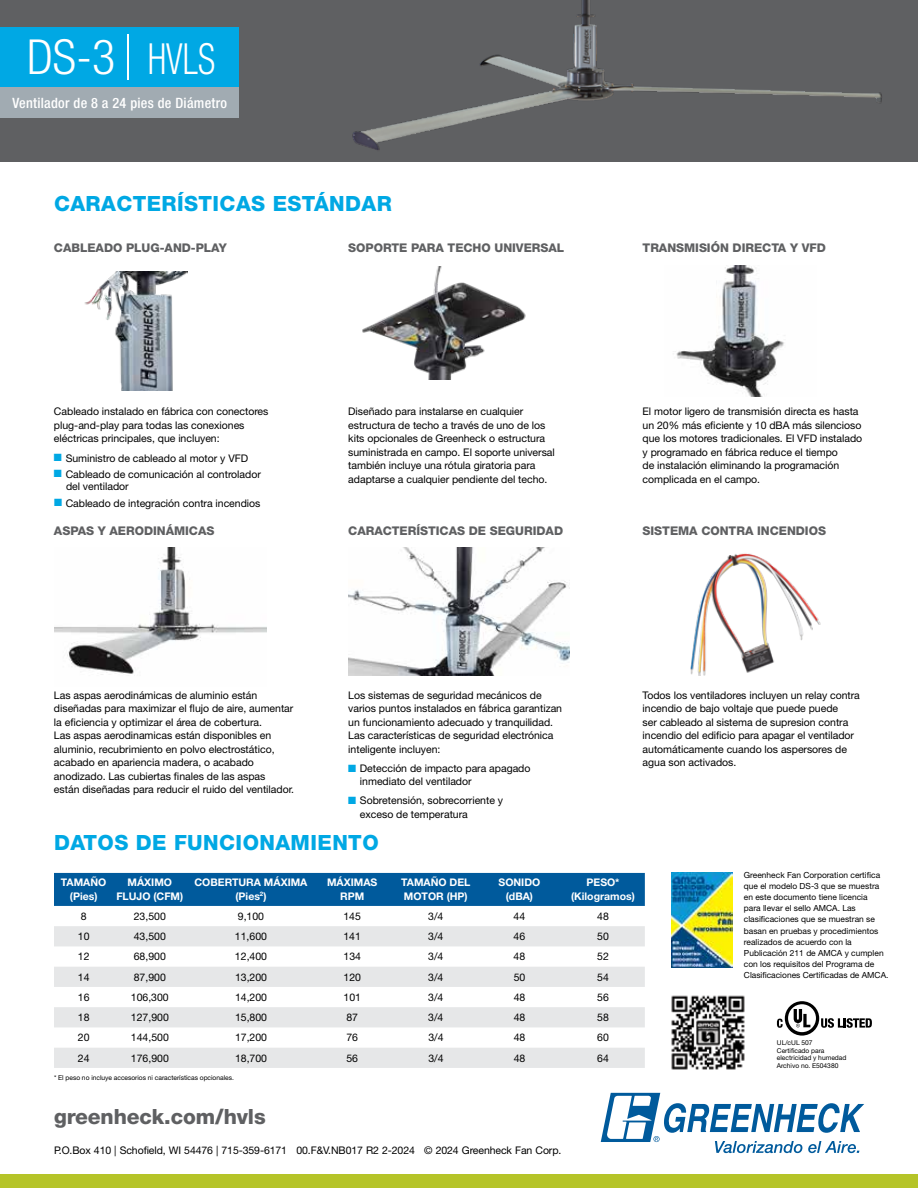
<style>
.page{position:relative;width:918px;height:1188px;background:#fff}
.page>*{position:absolute;margin:0;border:0;box-sizing:border-box;transform-origin:0 0}
.t1{font:300 condensed 48.3px "Helvetica Neue LT Std";color:#fff}
.t2{font:300 condensed 42.9px "Helvetica Neue LT Std";color:#fff;scale:.83 1}
.t3{font:800 21px "Helvetica Neue LT Std";letter-spacing:.02em;color:#00a8e4}
.t4{font:800 21px "Helvetica Neue LT Std";letter-spacing:-.005em;color:#5f6062}
.t5{font:500 condensed 14.25px "Helvetica Neue LT Std";letter-spacing:.02em;color:#fff}
.t6{font:800 12px "Helvetica Neue LT Std";letter-spacing:-.005em;color:#5f6062}
.t7{font:10.5px/13.5px "Helvetica Neue LT Std";letter-spacing:-.005em;color:#000}
.t8{font:700 10.5px/13.5px "Helvetica Neue LT Std";color:#fff;text-align:center}
.t9{font:8.4px/11.1px "Helvetica Neue LT Std";color:#000}
.t10{font:6.75px/7.8px "Helvetica Neue LT Std";letter-spacing:-.005em;color:#000}
.s1{color:#00a8e4}
</style>
<div class="page">
<div style="left:54px;top:873px;width:591px;height:33px;background:#005a9c"></div>
<svg style="left:54px;top:926px;width:591px;height:142px;fill:#e6e7e8"></svg>
<img style="left:671px;top:995px;width:74px;height:75px">
<div style="left:0;top:0;width:918px;height:162px;background:#5f6062"></div>
<img style="left:352px;top:0;width:530px;height:150px">
<img style="left:362px;top:266px;width:164px;height:114px">
<img style="left:54px;top:547px;width:212px;height:128px">
<img style="left:675px;top:265px;width:109px;height:132px">
<img style="left:84px;top:271px;width:104px;height:119px">
<img style="left:690px;top:553px;width:131px;height:123px">
<img style="left:348px;top:547px;width:222px;height:129px">
<div style="left:0;top:1174px;width:918px;height:14px;background:#b5c428"></div>
<img style="left:672px;top:872px;width:60px;height:95px">
<svg style="left:777px;top:1001px;width:95px;height:35px"></svg>
<div style="left:0;top:27px;width:239px;height:63px;background:#00a8e4"></div>
<hr style="left:128px;top:34px;width:1px;height:46px;background:#fff">
<div style="left:0;top:87px;width:239px;height:31px;background:#a1abb2"></div>
<svg style="left:601px;top:1093px;width:263px;height:60px"></svg>
<h1 class="t1" style="left:27px;top:29px;width:90px">DS-3</h1>
<h3 class="t5" style="left:12px;top:94px;width:216px">Ventilador de 8 a 24 pies de Diámetro</h3>
<h2 class="t2" style="left:148px;top:34px;width:83px">HVLS</h2>
<h3 class="t3" style="left:54px;top:191px;width:339px">CARACTERÍSTICAS ESTÁNDAR</h3>
<p class="t6" style="left:54px;top:240px;width:174px">CABLEADO PLUG-AND-PLAY</p>
<p class="t6" style="left:348px;top:240px;width:217px">SOPORTE PARA TECHO UNIVERSAL</p>
<p class="t6" style="left:643px;top:240px;width:185px">TRANSMISIÓN DIRECTA Y VFD</p>
<p class="t7" style="left:54px;top:405px;width:216px">Cableado instalado en fábrica con conectores plug-and-play para todas las conexiones eléctricas principales, que incluyen:</p>
<p class="t7" style="left:54px;top:451px;width:196px"><span class="s1">■</span> Suministro de cableado al motor y VFD</p>
<p class="t7" style="left:66px;top:468px;width:196px;line-height:12.6px;text-indent:-12px"><span class="s1">■</span> Cableado de comunicación al controlador del ventilador</p>
<p class="t7" style="left:54px;top:496px;width:208px"><span class="s1">■</span> Cableado de integración contra incendios</p>
<p class="t7" style="left:348px;top:405px;width:208px">Diseñado para instalarse en cualquier estructura de techo a través de uno de los kits opcionales de Greenheck o estructura suministrada en campo. El soporte universal también incluye una rótula giratoria para adaptarse a cualquier pendiente del techo.</p>
<p class="t7" style="left:643px;top:405px;width:221px">El motor ligero de transmisión directa es hasta un 20% más eficiente y 10 dBA más silencioso que los motores tradicionales. El VFD instalado y programado en fábrica reduce el tiempo<br>de instalación eliminando la programación complicada en el campo.</p>
<p class="t6" style="left:54px;top:524px;width:162px">ASPAS Y AERODINÁMICAS</p>
<p class="t6" style="left:348px;top:524px;width:216px">CARACTERÍSTICAS DE SEGURIDAD</p>
<p class="t6" style="left:643px;top:524px;width:185px">SISTEMA CONTRA INCENDIOS</p>
<p class="t7" style="left:54px;top:688px;width:242px">Las aspas aerodinámicas de aluminio están diseñadas para maximizar el flujo de aire, aumentar la eficiencia y optimizar el área de cobertura.<br>Las aspas aerodinamicas están disponibles en aluminio, recubrimiento en polvo electrostático, acabado en apariencia madera, o acabado anodizado. Las cubiertas finales de las aspas<br>están diseñadas para reducir el ruido del ventilador.</p>
<p class="t7" style="left:643px;top:688px;width:219px">Todos los ventiladores incluyen un relay contra incendio de bajo voltaje que puede puede<br>ser cableado al sistema de supresion contra incendio del edificio para apagar el ventilador automáticamente cuando los aspersores de agua son activados.</p>
<p class="t7" style="left:348px;top:688px;width:215px">Los sistemas de seguridad mecánicos de varios puntos instalados en fábrica garantizan un funcionamiento adecuado y tranquilidad.<br>Las características de seguridad electrónica inteligente incluyen:</p>
<p class="t7" style="left:360px;top:762px;width:172px;line-height:12.6px;text-indent:-12px"><span class="s1">■</span> Detección de impacto para apagado inmediato del ventilador</p>
<p class="t7" style="left:360px;top:794px;width:145px;text-indent:-12px"><span class="s1">■</span> Sobretensión, sobrecorriente y exceso de temperatura</p>
<h3 class="t3" style="left:54px;top:830px;width:326px">DATOS DE FUNCIONAMIENTO</h3>
<p class="t8" style="left:61px;top:876px;width:47px">TAMAÑO (Pies)</p>
<p class="t8" style="left:116px;top:876px;width:68px">MÁXIMO<br>FLUJO (CFM)</p>
<p class="t8" style="left:195px;top:876px;width:114px">COBERTURA MÁXIMA (Pies<sup>2</sup>)</p>
<p class="t8" style="left:327px;top:876px;width:52px">MÁXIMAS<br>RPM</p>
<p class="t8" style="left:401px;top:876px;width:71px;text-align:left">TAMAÑO DEL<br>MOTOR (HP)</p>
<p class="t8" style="left:499px;top:876px;width:43px">SONIDO (dBA)</p>
<p class="t8" style="left:571px;top:876px;width:65px">PESO* (Kilogramos)</p>
<p class="t7" style="left:81px;top:909px;width:7px">8</p>
<p class="t7" style="left:134px;top:909px;width:34px">23,500</p>
<p class="t7" style="left:238px;top:909px;width:28px">9,100</p>
<p class="t7" style="left:343px;top:909px;width:19px">145</p>
<p class="t7" style="left:428px;top:909px;width:17px">3/4</p>
<p class="t7" style="left:514px;top:909px;width:13px">44</p>
<p class="t7" style="left:597px;top:909px;width:13px">48</p>
<p class="t7" style="left:78px;top:929px;width:13px">10</p>
<p class="t7" style="left:134px;top:929px;width:34px">43,500</p>
<p class="t7" style="left:235px;top:929px;width:34px">11,600</p>
<p class="t7" style="left:343px;top:929px;width:19px">141</p>
<p class="t7" style="left:428px;top:929px;width:17px">3/4</p>
<p class="t7" style="left:514px;top:929px;width:13px">46</p>
<p class="t7" style="left:597px;top:929px;width:13px">50</p>
<p class="t7" style="left:78px;top:950px;width:13px">12</p>
<p class="t7" style="left:134px;top:950px;width:34px">68,900</p>
<p class="t7" style="left:235px;top:950px;width:34px">12,400</p>
<p class="t7" style="left:344px;top:950px;width:19px">134</p>
<p class="t7" style="left:428px;top:950px;width:17px">3/4</p>
<p class="t7" style="left:514px;top:950px;width:13px">48</p>
<p class="t7" style="left:597px;top:950px;width:13px">52</p>
<p class="t7" style="left:78px;top:970px;width:13px">14</p>
<p class="t7" style="left:134px;top:970px;width:34px">87,900</p>
<p class="t7" style="left:235px;top:970px;width:34px">13,200</p>
<p class="t7" style="left:344px;top:970px;width:19px">120</p>
<p class="t7" style="left:428px;top:970px;width:17px">3/4</p>
<p class="t7" style="left:514px;top:970px;width:13px">50</p>
<p class="t7" style="left:597px;top:970px;width:13px">54</p>
<p class="t7" style="left:78px;top:990px;width:13px">16</p>
<p class="t7" style="left:131px;top:990px;width:39px">106,300</p>
<p class="t7" style="left:235px;top:990px;width:34px">14,200</p>
<p class="t7" style="left:344px;top:990px;width:19px">101</p>
<p class="t7" style="left:428px;top:990px;width:17px">3/4</p>
<p class="t7" style="left:514px;top:990px;width:13px">48</p>
<p class="t7" style="left:597px;top:990px;width:13px">56</p>
<p class="t7" style="left:78px;top:1010px;width:13px">18</p>
<p class="t7" style="left:131px;top:1010px;width:39px">127,900</p>
<p class="t7" style="left:235px;top:1010px;width:34px">15,800</p>
<p class="t7" style="left:346px;top:1010px;width:13px">87</p>
<p class="t7" style="left:428px;top:1010px;width:17px">3/4</p>
<p class="t7" style="left:514px;top:1010px;width:13px">48</p>
<p class="t7" style="left:597px;top:1010px;width:13px">58</p>
<p class="t7" style="left:78px;top:1031px;width:13px">20</p>
<p class="t7" style="left:131px;top:1031px;width:39px">144,500</p>
<p class="t7" style="left:235px;top:1031px;width:34px">17,200</p>
<p class="t7" style="left:346px;top:1031px;width:13px">76</p>
<p class="t7" style="left:428px;top:1031px;width:17px">3/4</p>
<p class="t7" style="left:514px;top:1031px;width:13px">48</p>
<p class="t7" style="left:597px;top:1031px;width:13px">60</p>
<p class="t7" style="left:78px;top:1051px;width:13px">24</p>
<p class="t7" style="left:131px;top:1051px;width:39px">176,900</p>
<p class="t7" style="left:235px;top:1051px;width:34px">18,700</p>
<p class="t7" style="left:346px;top:1051px;width:13px">56</p>
<p class="t7" style="left:428px;top:1051px;width:17px">3/4</p>
<p class="t7" style="left:514px;top:1051px;width:13px">48</p>
<p class="t7" style="left:597px;top:1051px;width:13px">64</p>
<p class="t10" style="left:54px;top:1074px;width:181px">* El peso no incluye accesorios ni características opcionales.</p>
<h3 class="t4" style="left:54px;top:1104px;width:213px">greenheck.com/hvls</h3>
<p class="t7" style="left:54px;top:1144px;width:509px">P.O.Box 410 | Schofield, WI 54476 | 715-359-6171 00.F&amp;V.NB017 R2 2-2024 © 2024 Greenheck Fan Corp.</p>
<p class="t9" style="left:744px;top:869px;width:146px">Greenheck Fan Corporation certifica que el modelo DS-3 que se muestra en este documento tiene licencia<br>para llevar el sello AMCA. Las clasificaciones que se muestran se basan en pruebas y procedimientos realizados de acuerdo con la Publicación 211 de AMCA y cumplen con los requisitos del Programa de Clasificaciones Certificadas de AMCA.</p>
<p class="t10" style="left:777px;top:1038px;width:71px">UL/cUL 507<br>Certificado para electricidad y humedad<br>Archivo no. E504380</p>
</div>
